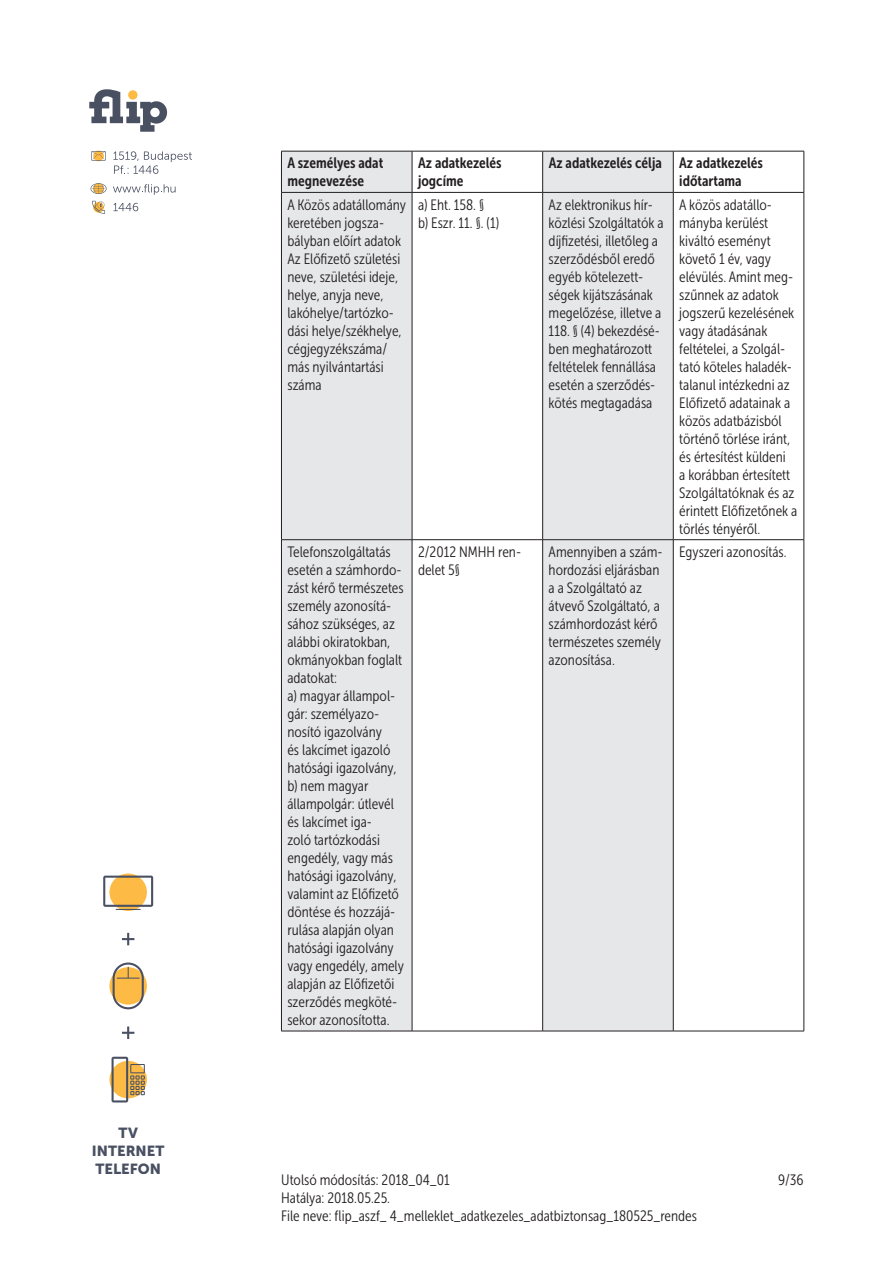
<style>
.page{position:relative;width:893px;height:1263px;background:#fff}
.page>*{position:absolute;margin:0;border:0;box-sizing:border-box;transform-origin:0 0}
.t1{font:15px/18px "Museo Sans Cond 300";color:#231f20}
.t2{font:15px/18px "Museo Sans Cond 700";color:#231f20}
.t3{font:14.55px/18.1px "Museo Sans 900";color:#495062;text-align:center}
</style>
<div class="page">
<svg style="left:89px;top:89px;width:78px;height:43px"></svg>
<div style="left:128px;top:90px;width:10px;height:10px;background:#fdbb45;border-radius:50%"></div>
<svg style="left:113px;top:151px;width:79px;height:23px"></svg>
<svg style="left:113px;top:184px;width:63px;height:11px"></svg>
<svg style="left:113px;top:203px;width:25px;height:8px"></svg>
<svg style="left:91px;top:151px;width:15px;height:10px"></svg>
<svg style="left:91px;top:183px;width:16px;height:11px"></svg>
<svg style="left:92px;top:201px;width:13px;height:13px"></svg>
<svg style="left:109px;top:1061px;width:38px;height:37px"></svg>
<svg style="left:112px;top:1057px;width:33px;height:45px"></svg>
<svg style="left:109px;top:967px;width:38px;height:38px"></svg>
<svg style="left:113px;top:962px;width:31px;height:47px"></svg>
<svg style="left:109px;top:873px;width:38px;height:38px"></svg>
<svg style="left:103px;top:876px;width:50px;height:34px"></svg>
<svg style="left:122px;top:933px;width:12px;height:12px"></svg>
<svg style="left:122px;top:1026px;width:12px;height:13px"></svg>
<svg style="left:282px;top:152px;width:391px;height:879px;fill:#e6e7e9"></svg>
<hr style="left:281px;top:151px;width:131px;height:1px;background:#231f20">
<hr style="left:281px;top:151px;width:1px;height:41px;background:#231f20">
<hr style="left:412px;top:151px;width:131px;height:1px;background:#231f20">
<hr style="left:412px;top:151px;width:1px;height:41px;background:#231f20">
<hr style="left:543px;top:151px;width:130px;height:1px;background:#231f20">
<hr style="left:542px;top:151px;width:1px;height:41px;background:#231f20">
<hr style="left:673px;top:151px;width:131px;height:1px;background:#231f20">
<hr style="left:673px;top:151px;width:1px;height:41px;background:#231f20">
<hr style="left:804px;top:151px;width:1px;height:41px;background:#231f20">
<hr style="left:281px;top:192px;width:131px;height:1px;background:#231f20">
<hr style="left:281px;top:193px;width:1px;height:346px;background:#231f20">
<hr style="left:412px;top:192px;width:131px;height:1px;background:#231f20">
<hr style="left:412px;top:193px;width:1px;height:346px;background:#231f20">
<hr style="left:543px;top:192px;width:130px;height:1px;background:#231f20">
<hr style="left:542px;top:193px;width:1px;height:346px;background:#231f20">
<hr style="left:673px;top:192px;width:131px;height:1px;background:#231f20">
<hr style="left:673px;top:193px;width:1px;height:346px;background:#231f20">
<hr style="left:804px;top:193px;width:1px;height:346px;background:#231f20">
<hr style="left:281px;top:539px;width:131px;height:1px;background:#231f20">
<hr style="left:281px;top:540px;width:1px;height:491px;background:#231f20">
<hr style="left:412px;top:539px;width:131px;height:1px;background:#231f20">
<hr style="left:412px;top:540px;width:1px;height:491px;background:#231f20">
<hr style="left:543px;top:539px;width:130px;height:1px;background:#231f20">
<hr style="left:542px;top:540px;width:1px;height:491px;background:#231f20">
<hr style="left:673px;top:539px;width:131px;height:1px;background:#231f20">
<hr style="left:673px;top:540px;width:1px;height:491px;background:#231f20">
<hr style="left:804px;top:540px;width:1px;height:491px;background:#231f20">
<hr style="left:281px;top:1031px;width:131px;height:1px;background:#231f20">
<hr style="left:412px;top:1031px;width:131px;height:1px;background:#231f20">
<hr style="left:543px;top:1031px;width:130px;height:1px;background:#231f20">
<hr style="left:673px;top:1031px;width:131px;height:1px;background:#231f20">
<p class="t3" style="left:92px;top:1124px;width:74px">TV<br>INTERNET<br>TELEFON</p>
<p class="t2" style="left:287px;top:154px;width:97px">A személyes adat megnevezése</p>
<p class="t2" style="left:418px;top:154px;width:85px">Az adatkezelés jogcíme</p>
<p class="t2" style="left:679px;top:154px;width:85px;text-indent:-131px">Az adatkezelés célja Az adatkezelés időtartama</p>
<p class="t1" style="left:287px;top:196px;width:120px">A Közös adatállomány keretében jogsza&shy;bályban előírt adatok<br>Az Előfizető születési neve, születési ideje, helye, anyja neve, lakóhelye/tartózko&shy;dási helye/székhelye, cégjegyzékszáma/ más nyilvántartási száma</p>
<p class="t1" style="left:418px;top:196px;width:83px">a) Eht. 158. §<br>b) Eszr. 11. §. (1)</p>
<p class="t1" style="left:549px;top:196px;width:117px">Az elektronikus hír&shy;közlési Szolgáltatók a díjfizetési, illetőleg a szerződésből eredő egyéb kötelezett&shy;ségek kijátszásának megelőzése, illetve a<br>118. § (4) bekezdésé&shy;ben meghatározott feltételek fennállása esetén a szerződés&shy;kötés megtagadása</p>
<p class="t1" style="left:679px;top:196px;width:120px">A közös adatállo&shy;mányba kerülést kiváltó eseményt követő 1 év, vagy elévülés. Amint meg&shy;szűnnek az adatok jogszerű kezelésének vagy átadásának feltételei, a Szolgál&shy;tató köteles haladék&shy;talanul intézkedni az<br>Előfizető adatainak a közös adatbázisból történő törlése iránt, és értesítést küldeni<br>a korábban értesített<br>Szolgáltatóknak és az érintett Előfizetőnek a törlés tényéről.</p>
<p class="t1" style="left:287px;top:543px;width:118px">Telefonszolgáltatás esetén a számhordo&shy;zást kérő természetes személy azonosítá&shy;sához szükséges, az alábbi okiratokban, okmányokban foglalt adatokat:<br>a) magyar állampol&shy;gár: személyazo&shy;nosító igazolvány<br>és lakcímet igazoló hatósági igazolvány, b) nem magyar állampolgár: útlevél és lakcímet iga-<br>zoló tartózkodási engedély, vagy más hatósági igazolvány, valamint az Előfizető döntése és hozzájá&shy;rulása alapján olyan hatósági igazolvány vagy engedély, amely alapján az Előfizetői szerződés megköté&shy;sekor azonosította.</p>
<p class="t1" style="left:418px;top:543px;width:105px">2/2012 NMHH ren&shy;delet 5§</p>
<p class="t1" style="left:549px;top:543px;width:115px">Amennyiben a szám&shy;hordozási eljárásban a a Szolgáltató az átvevő Szolgáltató, a számhordozást kérő természetes személy azonosítása.</p>
<p class="t1" style="left:679px;top:543px;width:109px">Egyszeri azonosítás.</p>
<p class="t1" style="left:281px;top:1171px;width:417px">Utolsó módosítás: 2018_04_01<br>Hatálya: 2018.05.25.<br>File neve: flip_aszf_ 4_melleklet_adatkezeles_adatbiztonsag_180525_rendes</p>
<p class="t1" style="left:778px;top:1171px;width:27px">9/36</p>
</div>
